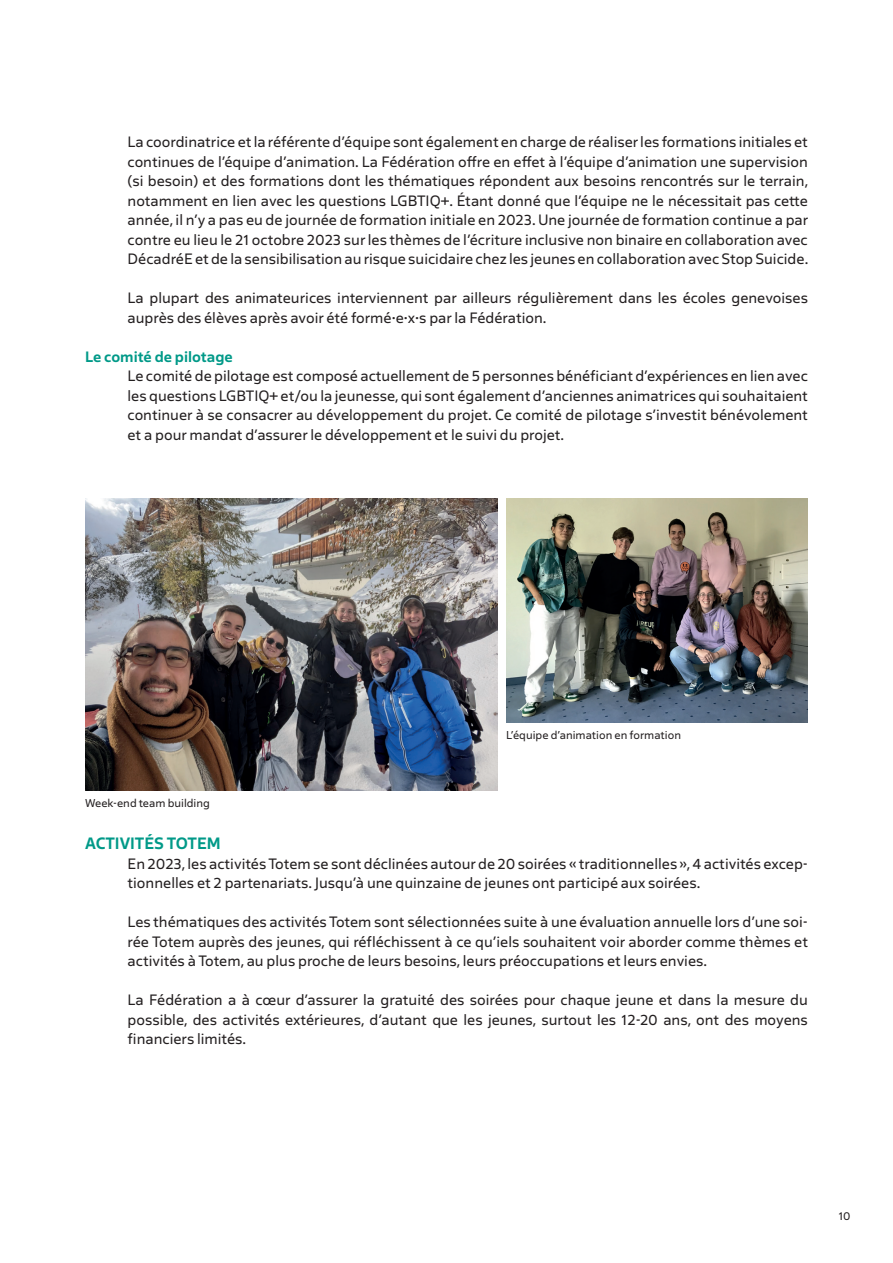
<style>
.page{position:relative;width:893px;height:1263px;background:#fff}
.page>*{position:absolute;margin:0;border:0;box-sizing:border-box;transform-origin:0 0}
.t1{font:600 17.25px "Salis MVB";color:#098}
.t2{font:15.75px/19.5px "Salis MVB";color:#231f20;text-align:justify}
.t3{font:600 15.75px "Salis MVB";color:#098}
.t4{font:12px "Salis MVB";color:#231f20}
</style>
<div class="page">
<img style="left:85px;top:498px;width:413px;height:293px">
<img style="left:506px;top:498px;width:302px;height:225px">
<p class="t2" style="left:128px;top:131px;width:682px">La coordinatrice et la référente d’équipe sont également en charge de réaliser les formations initiales et continues de l’équipe d’animation. La Fédération offre en effet à l’équipe d’animation une supervision (si besoin) et des formations dont les thématiques répondent aux besoins rencontrés sur le terrain, notamment en lien avec les questions LGBTIQ+. Étant donné que l’équipe ne le nécessitait pas cette année, il n’y a pas eu de journée de formation initiale en 2023. Une journée de formation continue a par contre eu lieu le 21 octobre 2023 sur les thèmes de l’écriture inclusive non binaire en collaboration avec DécadréE et de la sensibilisation au risque suicidaire chez les jeunes en collaboration avec Stop Suicide.</p>
<p class="t2" style="left:128px;top:287px;width:682px">La plupart des animateurices interviennent par ailleurs régulièrement dans les écoles genevoises auprès des élèves après avoir été formé·e·x·s par la Fédération.</p>
<p class="t3" style="left:85px;top:346px;width:149px">Le comité de pilotage</p>
<p class="t2" style="left:128px;top:365px;width:682px">Le comité de pilotage est composé actuellement de 5 personnes bénéficiant d’expériences en lien avec les questions LGBTIQ+ et/ou la jeunesse, qui sont également d’anciennes animatrices qui souhaitaient continuer à se consacrer au développement du projet. Ce comité de pilotage s’investit bénévolement et a pour mandat d’assurer le développement et le suivi du projet.</p>
<p class="t4" style="left:85px;top:795px;width:126px">Week-end team building</p>
<p class="t4" style="left:506px;top:727px;width:176px">L’équipe d’animation en formation</p>
<p class="t1" style="left:85px;top:832px;width:137px">ACTIVITÉS TOTEM</p>
<p class="t2" style="left:128px;top:853px;width:682px">En 2023, les activités Totem se sont déclinées autour de 20 soirées «traditionnelles», 4 activités excep&shy;tionnelles et 2 partenariats. Jusqu’à une quinzaine de jeunes ont participé aux soirées.</p>
<p class="t2" style="left:128px;top:911px;width:682px">Les thématiques des activités Totem sont sélectionnées suite à une évaluation annuelle lors d’une soi&shy;rée Totem auprès des jeunes, qui réfléchissent à ce qu’iels souhaitent voir aborder comme thèmes et activités à Totem, au plus proche de leurs besoins, leurs préoccupations et leurs envies.</p>
<p class="t2" style="left:128px;top:989px;width:682px">La Fédération a à cœur d’assurer la gratuité des soirées pour chaque jeune et dans la mesure du possible, des activités extérieures, d’autant que les jeunes, surtout les 12-20 ans, ont des moyens financiers limités.</p>
<p class="t4" style="left:839px;top:1208px;width:13px">10</p>
</div>
